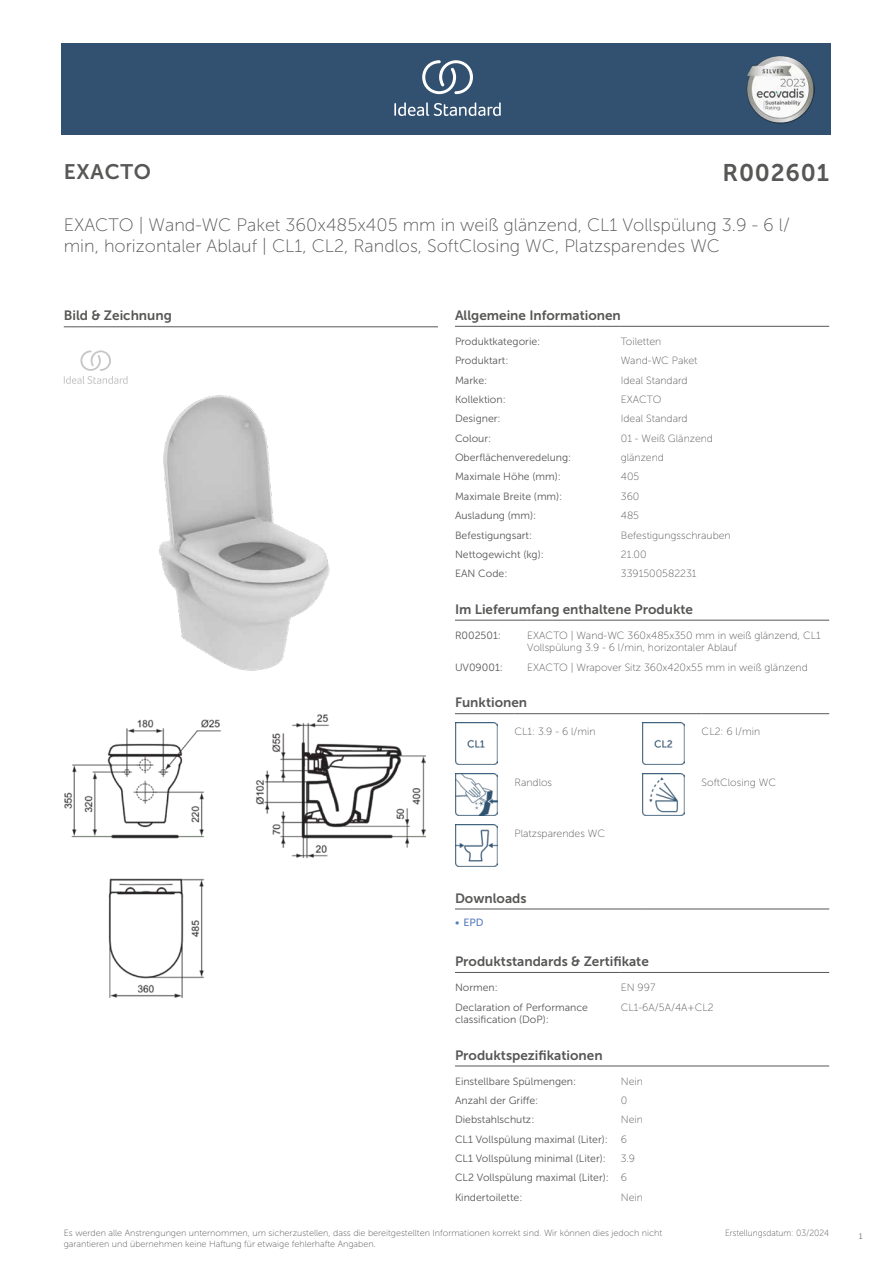
<style>
.page{position:relative;width:893px;height:1263px;background:#fff}
.page>*{position:absolute;margin:0;border:0;box-sizing:border-box;transform-origin:0 0}
.t1{font:24px "Museo Sans 700";letter-spacing:.035em;color:#575756}
.t2{font:21px "Museo Sans 700";letter-spacing:.035em;color:#575756}
.t3{font:18px/21.6px "Museo Sans 100";color:#575756}
.t4{font:13.5px "Museo Sans 700";color:#575756}
.t5{font:10.5px/19.4px "Museo Sans 300";color:#575756}
.t6{font:10.5px/12.6px "Museo Sans 100";color:#575756}
.t7{font:10.5px "Museo Sans 500";color:#5b7ebf}
.t8{font:9px/10.8px "Museo Sans 100";color:#575756}
.t9{font:9px "Museo Sans 100";color:#575756;scale:.95 1}
.t10{font:300 9px "Calibri";color:#575756;scale:.95 1}
.s1{font-family:"Museo Sans 100"}
</style>
<div class="page">
<div style="left:62px;top:43px;width:769px;height:91px;background:#325070"></div>
<hr style="left:455px;top:326px;width:166px;height:1px;background:#575756">
<hr style="left:621px;top:326px;width:208px;height:1px;background:#575756">
<hr style="left:455px;top:620px;width:72px;height:1px;background:#575756">
<hr style="left:527px;top:620px;width:302px;height:1px;background:#575756">
<hr style="left:455px;top:713px;width:59px;height:1px;background:#575756">
<hr style="left:514px;top:713px;width:128px;height:1px;background:#575756">
<hr style="left:642px;top:713px;width:60px;height:1px;background:#575756">
<hr style="left:702px;top:713px;width:127px;height:1px;background:#575756">
<img style="left:455px;top:722px;width:42px;height:43px">
<img style="left:642px;top:722px;width:43px;height:43px">
<img style="left:455px;top:773px;width:42px;height:43px">
<img style="left:642px;top:773px;width:43px;height:43px">
<img style="left:455px;top:824px;width:42px;height:43px">
<hr style="left:455px;top:909px;width:187px;height:1px;background:#575756">
<hr style="left:642px;top:909px;width:187px;height:1px;background:#575756">
<hr style="left:455px;top:972px;width:166px;height:1px;background:#575756">
<hr style="left:621px;top:972px;width:208px;height:1px;background:#575756">
<hr style="left:455px;top:1066px;width:166px;height:1px;background:#575756">
<hr style="left:621px;top:1066px;width:208px;height:1px;background:#575756">
<img style="left:64px;top:714px;width:361px;height:283px">
<hr style="left:64px;top:327px;width:374px;height:1px;background:#575756">
<svg style="left:64px;top:350px;width:64px;height:34px"></svg>
<img style="left:159px;top:395px;width:171px;height:275px">
<svg style="left:394px;top:102px;width:107px;height:14px"></svg>
<svg style="left:422px;top:60px;width:51px;height:34px"></svg>
<img style="left:746px;top:56px;width:68px;height:67px">
<h2 class="t2" style="left:64px;top:160px;width:89px">EXACTO</h2>
<h1 class="t1" style="left:722px;top:160px;width:108px">R002601</h1>
<h3 class="t3" style="left:64px;top:214px;width:728px">EXACTO | Wand-WC Paket 360x485x405 mm in weiß glänzend, CL1 Vollspülung 3.9 - 6 l/ min, horizontaler Ablauf | CL1, CL2, Randlos, SoftClosing WC, Platzsparendes WC</h3>
<p class="t4" style="left:64px;top:308px;width:110px">Bild &amp; Zeichnung</p>
<p class="t4" style="left:455px;top:308px;width:167px">Allgemeine Informationen</p>
<p class="t5" style="left:455px;top:332px;width:87px">Produktkategorie:</p>
<p class="t6" style="left:621px;top:335px;width:42px">Toiletten</p>
<p class="t5" style="left:455px;top:351px;width:55px">Produktart:</p>
<p class="t6" style="left:621px;top:355px;width:78px">Wand-WC Paket</p>
<p class="t5" style="left:455px;top:370px;width:34px">Marke:</p>
<p class="t6" style="left:621px;top:374px;width:68px">Ideal Standard</p>
<p class="t5" style="left:455px;top:390px;width:52px">Kollektion:</p>
<p class="t6" style="left:621px;top:393px;width:42px">EXACTO</p>
<p class="t5" style="left:455px;top:409px;width:47px">Designer:</p>
<p class="t6" style="left:621px;top:413px;width:68px">Ideal Standard</p>
<p class="t5" style="left:455px;top:429px;width:38px">Colour:</p>
<p class="t6" style="left:621px;top:432px;width:94px">01 - Weiß Glänzend</p>
<p class="t5" style="left:455px;top:448px;width:118px">Oberflächenveredelung:</p>
<p class="t6" style="left:621px;top:451px;width:45px">glänzend</p>
<p class="t5" style="left:455px;top:467px;width:107px">Maximale Höhe (mm):</p>
<p class="t6" style="left:621px;top:471px;width:20px">405</p>
<p class="t5" style="left:455px;top:487px;width:109px">Maximale Breite (mm):</p>
<p class="t6" style="left:621px;top:490px;width:20px">360</p>
<p class="t5" style="left:455px;top:506px;width:83px">Ausladung (mm):</p>
<p class="t6" style="left:621px;top:509px;width:20px">485</p>
<p class="t5" style="left:455px;top:525px;width:79px">Befestigungsart:</p>
<p class="t6" style="left:621px;top:529px;width:111px">Befestigungsschrauben</p>
<p class="t5" style="left:455px;top:545px;width:90px">Nettogewicht (kg):</p>
<p class="t6" style="left:621px;top:548px;width:27px">21.00</p>
<p class="t5" style="left:455px;top:564px;width:54px">EAN Code:</p>
<p class="t6" style="left:621px;top:567px;width:77px">3391500582231</p>
<p class="t4" style="left:455px;top:602px;width:240px">Im Lieferumfang enthaltene Produkte</p>
<p class="t5" style="left:455px;top:626px;width:48px">R002501:</p>
<p class="t6" style="left:527px;top:629px;width:295px">EXACTO | Wand-WC 360x485x350 mm in weiß glänzend, CL1<br>Vollspülung 3.9 - 6 l/min, horizontaler Ablauf</p>
<p class="t5" style="left:455px;top:658px;width:49px">UV09001:</p>
<p class="t6" style="left:527px;top:661px;width:282px">EXACTO | Wrapover Sitz 360x420x55 mm in weiß glänzend</p>
<p class="t4" style="left:455px;top:695px;width:74px">Funktionen</p>
<p class="t6" style="left:514px;top:725px;width:83px">CL1: 3.9 - 6 l/min</p>
<p class="t6" style="left:702px;top:725px;width:60px">CL2: 6 l/min</p>
<p class="t6" style="left:514px;top:776px;width:39px">Randlos</p>
<p class="t6" style="left:702px;top:776px;width:76px">SoftClosing WC</p>
<p class="t6" style="left:514px;top:827px;width:92px">Platzsparendes WC</p>
<p class="t4" style="left:455px;top:890px;width:73px">Downloads</p>
<p class="t7" style="left:455px;top:916px;width:30px">• EPD</p>
<p class="t4" style="left:455px;top:954px;width:195px">Produktstandards &amp; Zertifikate</p>
<p class="t5" style="left:455px;top:978px;width:44px">Normen:</p>
<p class="t6" style="left:621px;top:981px;width:36px">EN 997</p>
<p class="t5" style="left:455px;top:1001px;width:135px;line-height:12.6px">Declaration of Performance classification (DoP):</p>
<p class="t6" style="left:621px;top:1001px;width:94px">CL1-6A/5A/4A+CL2</p>
<p class="t4" style="left:455px;top:1047px;width:149px">Produktspezifikationen</p>
<p class="t5" style="left:455px;top:1071px;width:123px">Einstellbare Spülmengen:</p>
<p class="t6" style="left:621px;top:1075px;width:24px">Nein</p>
<p class="t5" style="left:455px;top:1091px;width:85px">Anzahl der Griffe:</p>
<p class="t6" style="left:621px;top:1094px;width:8px">0</p>
<p class="t5" style="left:455px;top:1110px;width:81px">Diebstahlschutz:</p>
<p class="t6" style="left:621px;top:1113px;width:24px">Nein</p>
<p class="t5" style="left:455px;top:1129px;width:174px">CL1 Vollspülung maximal (Liter): <span class="s1">6<br></span>CL1 Vollspülung minimal (Liter):</p>
<p class="t6" style="left:621px;top:1152px;width:16px">3.9</p>
<p class="t5" style="left:455px;top:1168px;width:174px">CL2 Vollspülung maximal (Liter): <span class="s1">6<br></span>Kindertoilette:</p>
<p class="t6" style="left:621px;top:1191px;width:24px">Nein</p>
<p class="t8" style="left:64px;top:1227px;width:600px">Es werden alle Anstrengungen unternommen, um sicherzustellen, dass die bereitgestellten Informationen korrekt sind. Wir können dies jedoch nicht garantieren und übernehmen keine Haftung für etwaige fehlerhafte Angaben.</p>
<p class="t9" style="left:725px;top:1228px;width:111px">Erstellungsdatum: 03/2024</p>
<p class="t10" style="left:858px;top:1230px;width:6px">1</p>
</div>
